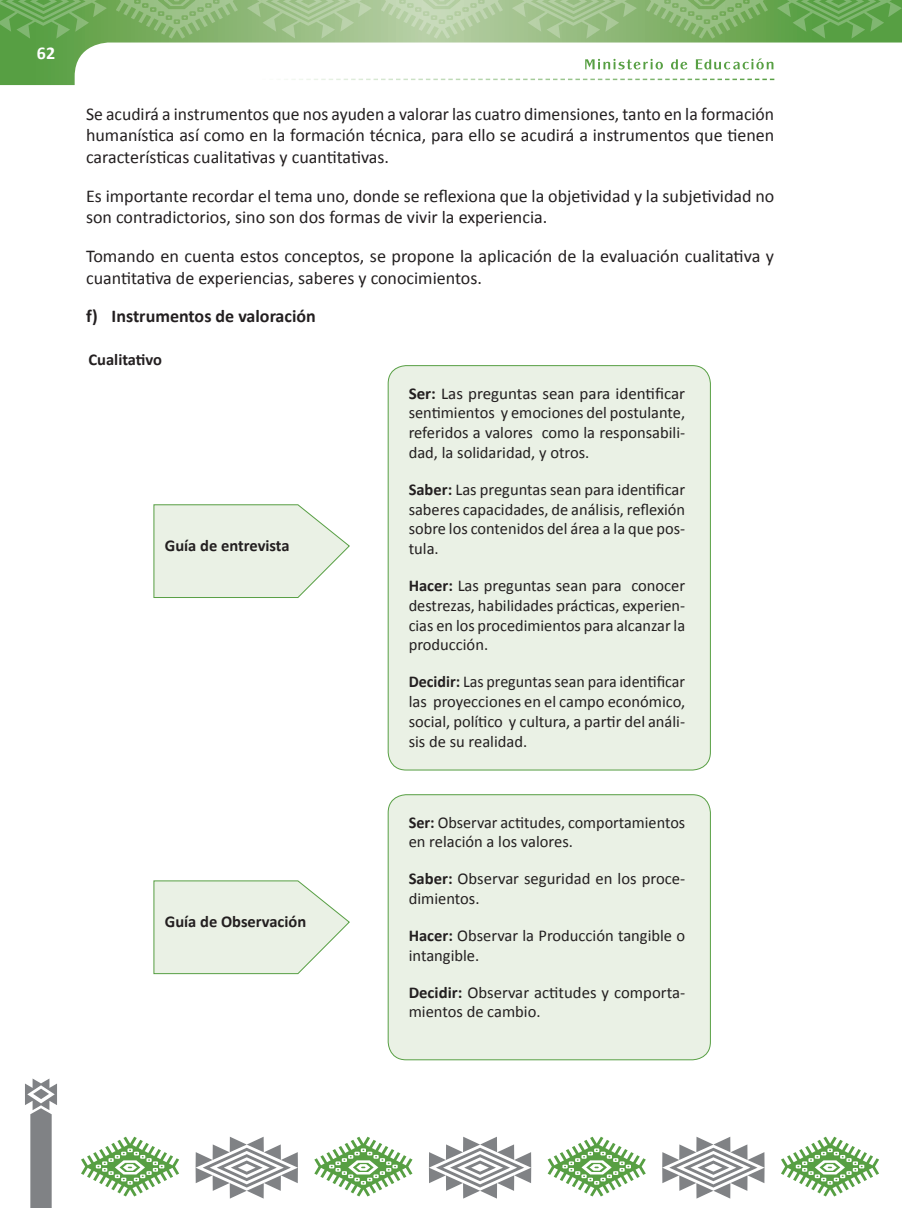
<style>
.page{position:relative;width:902px;height:1208px;background:#fff}
.page>*{position:absolute;margin:0;border:0;box-sizing:border-box;transform-origin:0 0}
._01_Texto_principal{font:18px/21.6px "Calibri";color:#231f20}
._01_Sub_a__b{font:700 18px "Calibri";color:#231f20}
.t1{font:700 18px "Calibri";color:#fff}
._01_Texto_principal-2{font:16.5px/19.8px "Calibri";color:#231f20;text-align:justify}
._01_Texto_principal-3{font:700 16.5px "Calibri";color:#231f20}
.s1{font-weight:700}
</style>
<div class="page">
<svg style="left:0;top:0;width:901px;height:85px"></svg>
<svg style="left:25px;top:1078px;width:32px;height:130px"></svg>
<svg style="left:89px;top:79px;width:685px;height:1px"></svg>
<svg style="left:81px;top:1136px;width:98px;height:60px"></svg>
<svg style="left:314px;top:1136px;width:98px;height:60px"></svg>
<svg style="left:547px;top:1136px;width:98px;height:60px"></svg>
<svg style="left:781px;top:1136px;width:98px;height:60px"></svg>
<svg style="left:195px;top:1136px;width:103px;height:62px"></svg>
<svg style="left:429px;top:1136px;width:102px;height:62px"></svg>
<svg style="left:662px;top:1136px;width:102px;height:62px"></svg>
<svg style="left:381px;top:0;width:122px;height:39px;background:#b8d0a8"></svg>
<svg style="left:116px;top:0;width:122px;height:39px;background:#88b571"></svg>
<svg style="left:645px;top:0;width:123px;height:39px;background:#83b36b"></svg>
<svg style="left:247px;top:0;width:125px;height:39px;background:#a3c38f"></svg>
<svg style="left:0;top:0;width:107px;height:39px;background:#6aa855"></svg>
<svg style="left:776px;top:0;width:125px;height:39px;background:#64a651"></svg>
<svg style="left:512px;top:0;width:125px;height:39px;background:#9ec18a"></svg>
<svg style="left:585px;top:59px;width:188px;height:10px"></svg>
<div style="left:388px;top:365px;width:322px;height:405px;background:#eaf1e5;border-radius:18px"></div>
<div style="left:388px;top:365px;width:322px;height:405px;border:1px solid #579f43;border-radius:18px"></div>
<svg style="left:153px;top:504px;width:197px;height:94px;background:#e9f0e4"></svg>
<div style="left:388px;top:794px;width:322px;height:265px;background:#eaf1e5;border-radius:18px"></div>
<div style="left:388px;top:794px;width:322px;height:266px;border:1px solid #579f43;border-radius:18px"></div>
<svg style="left:153px;top:880px;width:197px;height:94px;background:#e9f0e4"></svg>
<p class="t1" style="left:37px;top:41px;width:20px">62</p>
<p class="_01_Texto_principal" style="left:86px;top:103px;width:689px;text-align:justify">Se acudirá a instrumentos que nos ayuden a valorar las cuatro dimensiones, tanto en la formación humanística así como en la formación técnica, para ello se acudirá a instrumentos que tienen características cualitativas y cuantitativas.</p>
<p class="_01_Texto_principal" style="left:86px;top:185px;width:689px">Es importante recordar el tema uno, donde se reflexiona que la objetividad y la subjetividad no son contradictorios, sino son dos formas de vivir la experiencia.</p>
<p class="_01_Texto_principal" style="left:86px;top:245px;width:689px">Tomando en cuenta estos conceptos, se propone la aplicación de la evaluación cualitativa y cuantitativa de experiencias, saberes y conocimientos.</p>
<p class="_01_Sub_a__b" style="left:86px;top:305px;width:231px">f) Instrumentos de valoración</p>
<p class="_01_Texto_principal-3" style="left:88px;top:349px;width:75px">Cualitativo</p>
<p class="_01_Texto_principal-2" style="left:408px;top:383px;width:278px"><span class="s1">Ser:</span> Las preguntas sean para identificar sentimientos y emociones del postulante, referidos a valores como la responsabili&shy;dad, la solidaridad, y otros.</p>
<p class="_01_Texto_principal-2" style="left:408px;top:479px;width:278px"><span class="s1">Saber:</span> Las preguntas sean para identificar saberes capacidades, de análisis, reflexión sobre los contenidos del área a la que pos&shy;tula.</p>
<p class="_01_Texto_principal-2" style="left:408px;top:575px;width:278px"><span class="s1">Hacer:</span> Las preguntas sean para conocer destrezas, habilidades prácticas, experien&shy;cias en los procedimientos para alcanzar la producción.</p>
<p class="_01_Texto_principal-2" style="left:408px;top:672px;width:278px"><span class="s1">Decidir:</span> Las preguntas sean para identificar las proyecciones en el campo económico, social, político y cultura, a partir del análi&shy;sis de su realidad.</p>
<p class="_01_Texto_principal-3" style="left:165px;top:535px;width:126px">Guía de entrevista</p>
<p class="_01_Texto_principal-3" style="left:165px;top:911px;width:143px">Guía de Observación</p>
<p class="_01_Texto_principal-2" style="left:408px;top:812px;width:278px"><span class="s1">Ser:</span> Observar actitudes, comportamientos en relación a los valores.</p>
<p class="_01_Texto_principal-2" style="left:408px;top:869px;width:278px"><span class="s1">Saber:</span> Observar seguridad en los proce&shy;dimientos.</p>
<p class="_01_Texto_principal-2" style="left:408px;top:925px;width:278px"><span class="s1">Hacer:</span> Observar la Producción tangible o intangible.</p>
<p class="_01_Texto_principal-2" style="left:408px;top:982px;width:278px"><span class="s1">Decidir:</span> Observar actitudes y comporta&shy;mientos de cambio.</p>
</div>
